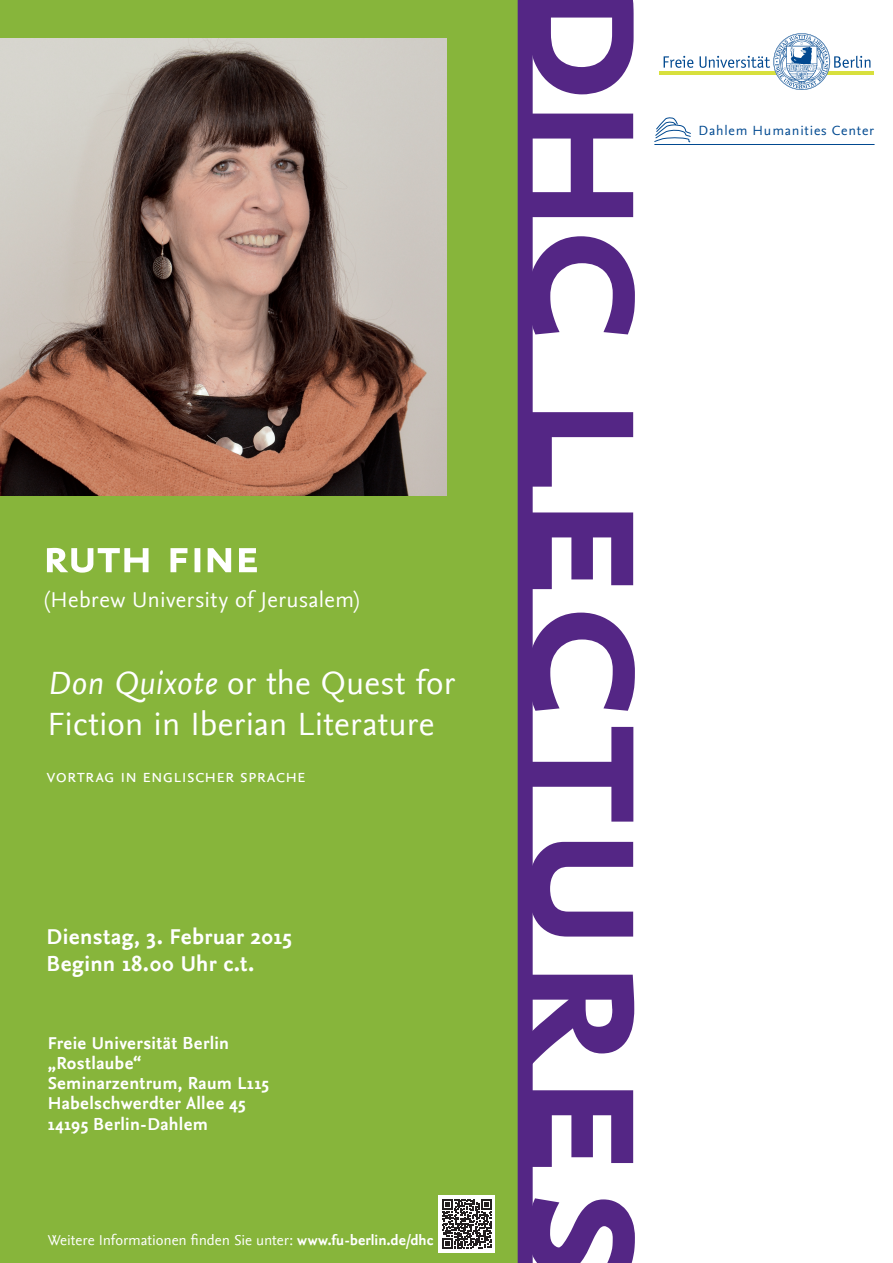
<style>
.page{position:relative;width:893px;height:1263px;background:#fff}
.page>*{position:absolute;margin:0;border:0;box-sizing:border-box;transform-origin:0 0}
.t1{font:215.25px "Nexus Sans Bold SC";letter-spacing:.005em;color:#542685}
.t2{font:50.25px "Nexus Sans Bold SC";letter-spacing:-.025em;color:#fff}
.t3{font:33.75px/40.5px "Nexus Sans";letter-spacing:.005em;color:#fff}
.t4{font:700 22.5px/27px "Nexus Sans";letter-spacing:.015em;color:#fff}
.t5{font:22.5px "Nexus Sans";letter-spacing:.015em;color:#fff}
.t6{font:18.75px "Nexus Sans Regular SC";letter-spacing:.01em;color:#fff}
.t7{font:700 18px/20.2px "Nexus Sans";letter-spacing:.02em;color:#fff}
.t8{font:15px "Nexus Sans";letter-spacing:-.005em;color:#fff}
.t9{font:13.88px "Nexus Sans OT";letter-spacing:.06em;color:#014990}
.s1{font-style:italic}
.s2{font-weight:700}
</style>
<div class="page">
<div style="left:0;top:0;width:520px;height:1263px;background:#87b53b"></div>
<div style="left:518px;top:0;width:15px;height:1263px;background:#542685"></div>
<svg style="left:654px;top:118px;width:37px;height:24px"></svg>
<hr style="left:654px;top:144px;width:220px;height:1px;background:#014990">
<svg style="left:664px;top:56px;width:29px;height:12px"></svg>
<hr style="left:660px;top:71px;width:214px;height:3px;background:#d8e03d">
<svg style="left:700px;top:33px;width:170px;height:57px"></svg>
<img style="left:0;top:38px;width:446px;height:458px">
<div style="left:438px;top:1195px;width:57px;height:57px;background:#fff"></div>
<svg style="left:442px;top:1199px;width:50px;height:50px"></svg>
<h2 class="t2" style="left:42px;top:527px;width:219px">ruth fine</h2>
<p class="t5" style="left:45px;top:587px;width:316px">(Hebrew University of Jerusalem)</p>
<h3 class="t3" style="left:48px;top:663px;width:409px"><span class="s1">Don Quixote</span> or the Quest for<br>Fiction in Iberian Literature</h3>
<p class="t6" style="left:47px;top:765px;width:261px">vortrag in englischer sprache</p>
<p class="t4" style="left:47px;top:923px;width:246px">Dienstag, 3. Februar 2015<br>Beginn 18.00 Uhr c.t.</p>
<p class="t7" style="left:48px;top:1033px;width:222px">Freie Universität Berlin „Rostlaube“<br>Seminarzentrum, Raum L115<br>Habelschwerdter Allee 45<br>14195 Berlin-Dahlem</p>
<p class="t8" style="left:48px;top:1231px;width:387px">Weitere Informationen finden Sie unter: <span class="s2">www.fu-berlin.de/dhc</span></p>
<h1 class="t1" style="left:723px;top:-28px;width:1314px;rotate:90deg">dhc lectures</h1>
<p class="t9" style="left:698px;top:121px;width:177px">Dahlem Humanities Center</p>
</div>
